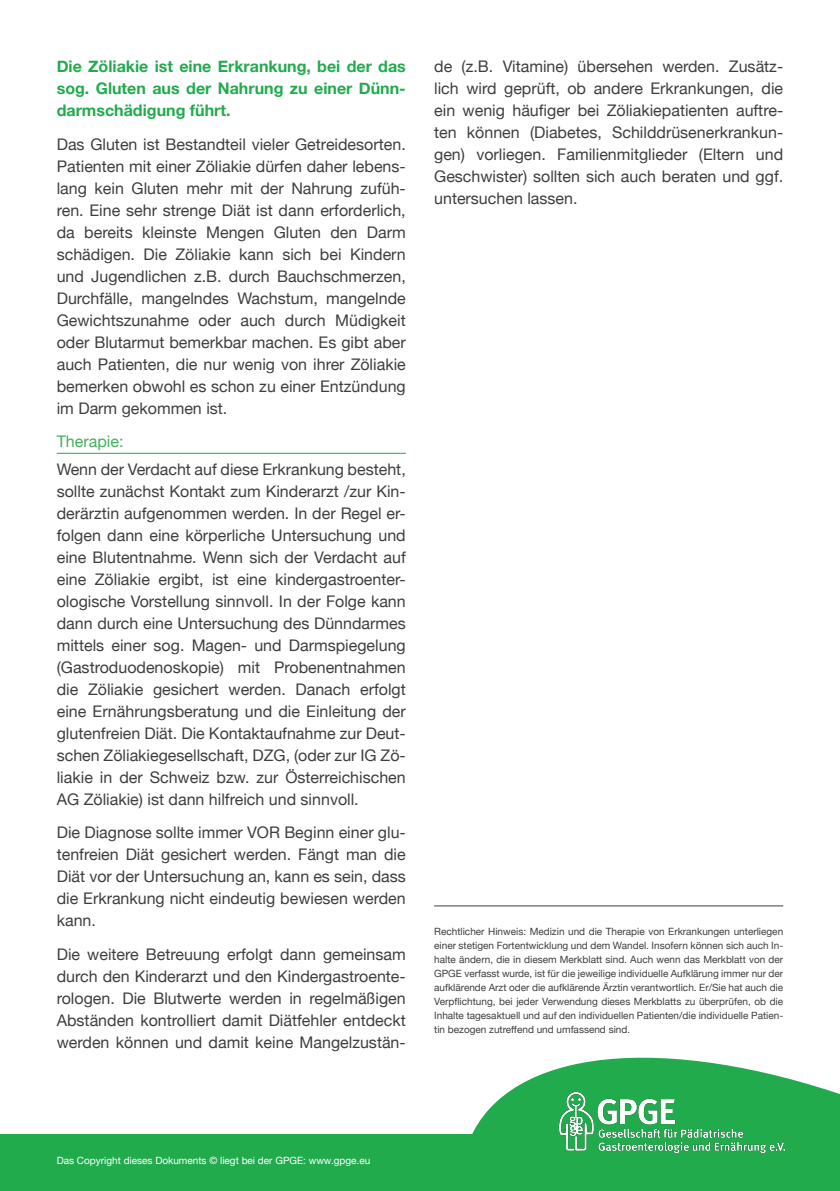
<style>
.page{position:relative;width:840px;height:1191px;background:#fff}
.page>*{position:absolute;margin:0;border:0;box-sizing:border-box;transform-origin:0 0}
.Text{font:16px/22px "Helvetica Neue";color:#3e3e3f;text-align:justify}
.Text_grün{font:700 16px/22px "Helvetica Neue";color:#21ab4d;text-align:justify}
.Teilüberschriften{font:16px "Helvetica Neue";color:#42b15a}
._2hinweis{font:10px/14px "Helvetica Neue";color:#3e3e3f;text-align:justify}
.Text_Hinweis{font:10px "Helvetica Neue";color:#fff}
</style>
<div class="page">
<div style="left:0;top:1134px;width:839px;height:57px;background:#21ab4d"></div>
<svg style="left:472px;top:1057px;width:367px;height:96px;fill:#21ab4d"></svg>
<img style="left:559px;top:1092px;width:226px;height:60px">
<hr style="left:434px;top:905px;width:348px;height:1px;background:#3e3e3f">
<hr style="left:57px;top:453px;width:348px;height:1px;background:#21ab4d">
<p class="Text_grün" style="left:57px;top:56px;width:350px">Die Zöliakie ist eine Erkrankung, bei der das sog. Gluten aus der Nahrung zu einer Dünn&shy;darmschädigung führt.</p>
<p class="Text" style="left:57px;top:134px;width:350px">Das Gluten ist Bestandteil vieler Getreidesorten.<br>Patienten mit einer Zöliakie dürfen daher lebens&shy;lang kein Gluten mehr mit der Nahrung zufüh&shy;ren. Eine sehr strenge Diät ist dann erforderlich, da bereits kleinste Mengen Gluten den Darm schädigen. Die Zöliakie kann sich bei Kindern und Jugendlichen z.B. durch Bauchschmerzen, Durchfälle, mangelndes Wachstum, mangelnde Gewichtszunahme oder auch durch Müdigkeit oder Blutarmut bemerkbar machen. Es gibt aber auch Patienten, die nur wenig von ihrer Zöliakie bemerken obwohl es schon zu einer Entzündung im Darm gekommen ist.</p>
<p class="Teilüberschriften" style="left:57px;top:430px;width:68px">Therapie:</p>
<p class="Text" style="left:57px;top:459px;width:350px">Wenn der Verdacht auf diese Erkrankung besteht, sollte zunächst Kontakt zum Kinderarzt /zur Kin&shy;derärztin aufgenommen werden. In der Regel er&shy;folgen dann eine körperliche Untersuchung und eine Blutentnahme. Wenn sich der Verdacht auf eine Zöliakie ergibt, ist eine kindergastroenter&shy;ologische Vorstellung sinnvoll. In der Folge kann dann durch eine Untersuchung des Dünndarmes mittels einer sog. Magen- und Darmspiegelung (Gastroduodenoskopie) mit Probenentnahmen die Zöliakie gesichert werden. Danach erfolgt eine Ernährungsberatung und die Einleitung der glutenfreien Diät. Die Kontaktaufnahme zur Deut&shy;schen Zöliakiegesellschaft, DZG, (oder zur IG Zö&shy;liakie in der Schweiz bzw. zur Österreichischen AG Zöliakie) ist dann hilfreich und sinnvoll.</p>
<p class="Text" style="left:57px;top:822px;width:350px">Die Diagnose sollte immer VOR Beginn einer glu&shy;tenfreien Diät gesichert werden. Fängt man die Diät vor der Untersuchung an, kann es sein, dass die Erkrankung nicht eindeutig bewiesen werden kann.</p>
<p class="Text" style="left:57px;top:944px;width:350px">Die weitere Betreuung erfolgt dann gemeinsam durch den Kinderarzt und den Kindergastroente&shy;rologen. Die Blutwerte werden in regelmäßigen Abständen kontrolliert damit Diätfehler entdeckt werden können und damit keine Mangelzustän-</p>
<p class="Text" style="left:434px;top:56px;width:350px">de (z.B. Vitamine) übersehen werden. Zusätz&shy;lich wird geprüft, ob andere Erkrankungen, die ein wenig häufiger bei Zöliakiepatienten auftre&shy;ten können (Diabetes, Schilddrüsenerkrankun&shy;gen) vorliegen. Familienmitglieder (Eltern und Geschwister) sollten sich auch beraten und ggf. untersuchen lassen.</p>
<p class="_2hinweis" style="left:434px;top:924px;width:350px">Rechtlicher Hinweis: Medizin und die Therapie von Erkrankungen unterliegen einer stetigen Fortentwicklung und dem Wandel. Insofern können sich auch In&shy;halte ändern, die in diesem Merkblatt sind. Auch wenn das Merkblatt von der GPGE verfasst wurde, ist für die jeweilige individuelle Aufklärung immer nur der aufklärende Arzt oder die aufklärende Ärztin verantwortlich. Er/Sie hat auch die Verpflichtung, bei jeder Verwendung dieses Merkblatts zu überprüfen, ob die Inhalte tagesaktuell und auf den individuellen Patienten/die individuelle Patien&shy;tin bezogen zutreffend und umfassend sind.</p>
<p class="Text_Hinweis" style="left:57px;top:1153px;width:315px">Das Copyright dieses Dokuments © liegt bei der GPGE: www.gpge.eu</p>
</div>
